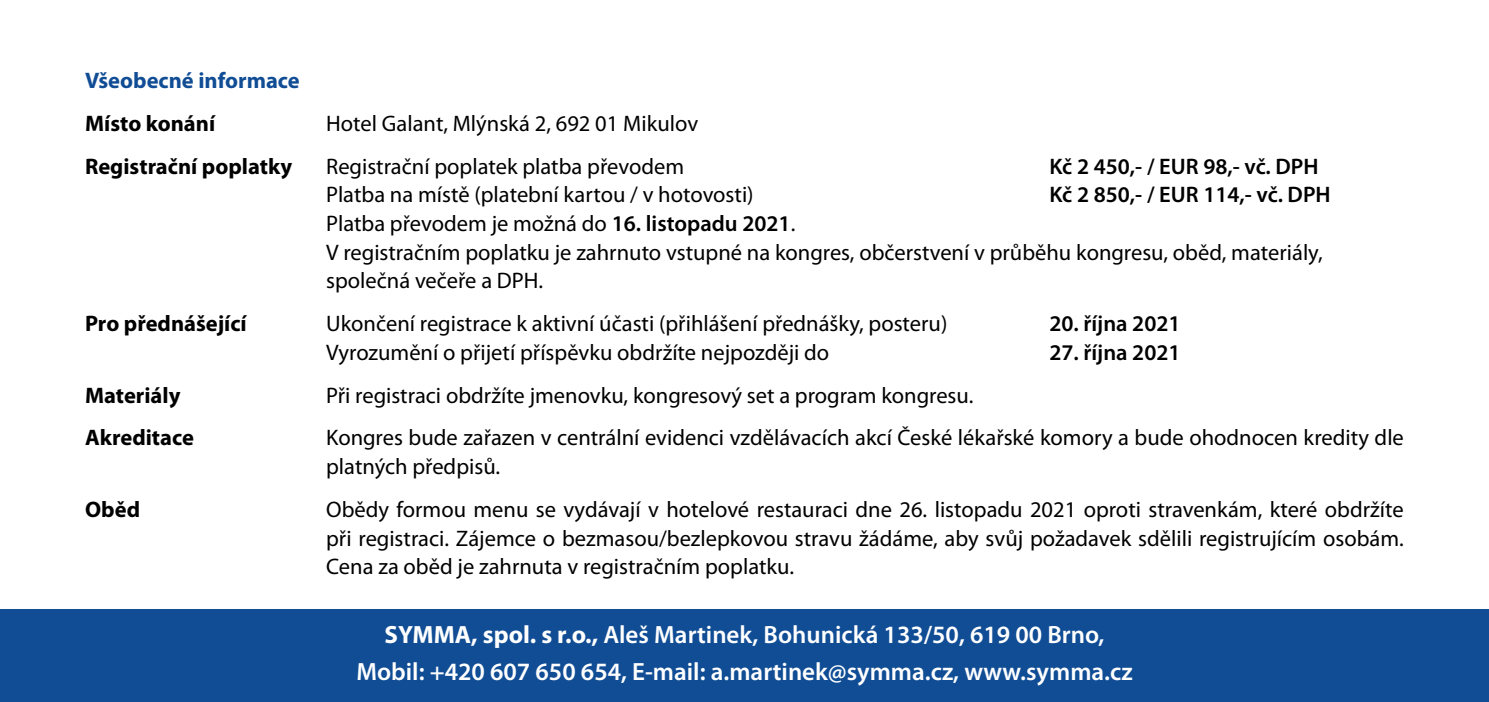
<style>
.page{position:relative;width:1489px;height:702px;background:#fff}
.page>*{position:absolute;margin:0;border:0;box-sizing:border-box;transform-origin:0 0}
.t1{font:600 25px/37px "Myriad Pro";color:#fff;text-align:center}
.t2{font:22.5px/28.8px "Myriad Pro";color:#000}
.t3{font:600 22.5px "Myriad Pro";color:#000}
.t4{font:700 22.5px "Myriad Pro";color:#000}
.t5{font:700 22.5px "Myriad Pro";color:#104d95}
.s1{font-weight:600}
.s2{font-weight:700}
</style>
<div class="page">
<div style="left:0;top:609px;width:1488px;height:93px;background:#104d95"></div>
<p class="t5" style="left:85px;top:65px;width:216px">Všeobecné informace</p>
<p class="t4" style="left:85px;top:108px;width:132px">Místo konání</p>
<p class="t2" style="left:326px;top:108px;width:373px">Hotel Galant, Mlýnská 2, 692 01 Mikulov</p>
<p class="t4" style="left:85px;top:151px;width:208px">Registrační poplatky</p>
<p class="t2" style="left:326px;top:151px;width:359px">Registrační poplatek platba převodem</p>
<p class="t3" style="left:1049px;top:152px;width:271px">Kč 2 450,- / EUR 98,- vč. DPH</p>
<p class="t2" style="left:326px;top:180px;width:429px">Platba na místě (platební kartou / v hotovosti)</p>
<p class="t3" style="left:1049px;top:180px;width:283px">Kč 2 850,- / EUR 114,- vč. DPH</p>
<p class="t2" style="left:326px;top:208px;width:998px">Platba převodem je možná do <span class="s1">16. listopadu 2021</span>.<br>V registračním poplatku je zahrnuto vstupné na kongres, občerstvení v průběhu kongresu, oběd, materiály, společná večeře a DPH.</p>
<p class="t4" style="left:85px;top:309px;width:163px">Pro přednášející</p>
<p class="t2" style="left:326px;top:309px;width:622px">Ukončení registrace k aktivní účasti (přihlášení přednášky, posteru)</p>
<p class="t3" style="left:1049px;top:309px;width:133px">20. října 2021</p>
<p class="t2" style="left:326px;top:337px;width:504px">Vyrozumění o přijetí příspěvku obdržíte nejpozději do</p>
<p class="t3" style="left:1049px;top:338px;width:133px">27. října 2021</p>
<p class="t4" style="left:85px;top:380px;width:97px">Materiály</p>
<p class="t2" style="left:326px;top:380px;width:648px">Při registraci obdržíte jmenovku, kongresový set a program kongresu.</p>
<p class="t4" style="left:85px;top:423px;width:110px">Akreditace</p>
<p class="t2" style="left:326px;top:423px;width:1079px">Kongres bude zařazen v centrální evidenci vzdělávacích akcí České lékařské komory a bude ohodnocen kredity dle platných předpisů.</p>
<p class="t4" style="left:85px;top:494px;width:57px">Oběd</p>
<p class="t2" style="left:326px;top:494px;width:1079px;text-align:justify">Obědy formou menu se vydávají v hotelové restauraci dne 26. listopadu 2021 oproti stravenkám, které obdržíte při registraci. Zájemce o bezmasou/bezlepkovou stravu žádáme, aby svůj požadavek sdělili registrujícím osobám.<br>Cena za oběd je zahrnuta v registračním poplatku.</p>
<p class="t1" style="left:356px;top:615px;width:777px"><span class="s2">SYMMA, spol. s r.o.,</span> Aleš Martinek, Bohunická 133/50, 619 00 Brno,<br>Mobil: +420 607 650 654, E-mail: a.martinek@symma.cz, www.symma.cz</p>
</div>
